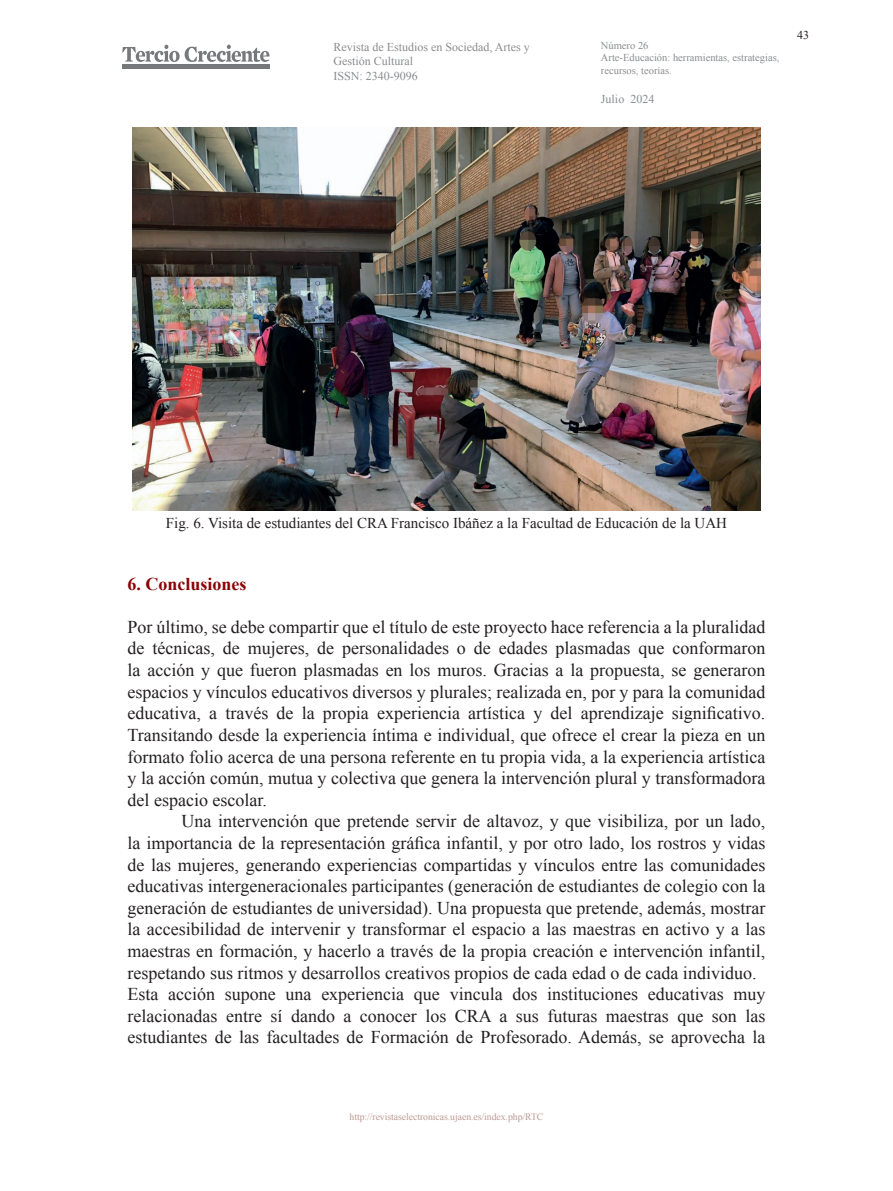
<style>
.page{position:relative;width:893px;height:1191px;background:#fff}
.page>*{position:absolute;margin:0;border:0;box-sizing:border-box;transform-origin:0 0}
.t1{font:18px/21.6px "Times New Roman";color:#231f20;text-align:justify}
.t2{font:700 18px "Times New Roman";color:#8b0207}
.t3{font:15px "Times New Roman";color:#231f20}
.t4{font:12px/14.4px "Times New Roman";color:#8a8c8f}
.t5{font:12px "Times New Roman";color:#231f20}
.t6{font:10.5px/12.6px "Times New Roman";color:#8a8c8f}
.t7{font:9.75px "Times New Roman";letter-spacing:-.005em;color:#ba9992}
</style>
<div class="page">
<svg style="left:122px;top:45px;width:148px;height:17px"></svg>
<hr style="left:122px;top:65px;width:147px;height:4px;background:#76787b">
<img style="left:132px;top:128px;width:629px;height:382px">
<p class="t4" style="left:333px;top:39px;width:198px">Revista de Estudios en Sociedad, Artes y<br>Gestión Cultural<br>ISSN: 2340-9096</p>
<p class="t6" style="left:601px;top:39px;width:180px">Número 26<br>Arte-Educación: herramientas, estrategias, recursos, teorías.</p>
<p class="t4" style="left:601px;top:91px;width:55px">Julio 2024</p>
<p class="t5" style="left:797px;top:27px;width:13px">43</p>
<p class="t3" style="left:166px;top:513px;width:563px">Fig. 6. Visita de estudiantes del CRA Francisco Ibáñez a la Facultad de Educación de la UAH</p>
<p class="t2" style="left:128px;top:571px;width:121px">6. Conclusiones</p>
<p class="t1" style="left:128px;top:616px;width:639px">Por último, se debe compartir que el título de este proyecto hace referencia a la pluralidad de técnicas, de mujeres, de personalidades o de edades plasmadas que conformaron la acción y que fueron plasmadas en los muros. Gracias a la propuesta, se generaron espacios y vínculos educativos diversos y plurales; realizada en, por y para la comunidad educativa, a través de la propia experiencia artística y del aprendizaje significativo.<br>Transitando desde la experiencia íntima e individual, que ofrece el crear la pieza en un formato folio acerca de una persona referente en tu propia vida, a la experiencia artística y la acción común, mutua y colectiva que genera la intervención plural y transformadora del espacio escolar.</p>
<p class="t1" style="left:128px;top:810px;width:639px;text-align:left;text-indent:54px">Una intervención que pretende servir de altavoz, y que visibiliza, por un lado, la importancia de la representación gráfica infantil, y por otro lado, los rostros y vidas de las mujeres, generando experiencias compartidas y vínculos entre las comunidades educativas intergeneracionales participantes (generación de estudiantes de colegio con la generación de estudiantes de universidad). Una propuesta que pretende, además, mostrar la accesibilidad de intervenir y transformar el espacio a las maestras en activo y a las maestras en formación, y hacerlo a través de la propia creación e intervención infantil, respetando sus ritmos y desarrollos creativos propios de cada edad o de cada individuo.<br>Esta acción supone una experiencia que vincula dos instituciones educativas muy relacionadas entre sí dando a conocer los CRA a sus futuras maestras que son las estudiantes de las facultades de Formación de Profesorado. Además, se aprovecha la</p>
<p class="t7" style="left:350px;top:1110px;width:195px">http://revistaselectronicas.ujaen.es/index.php/RTC</p>
</div>
